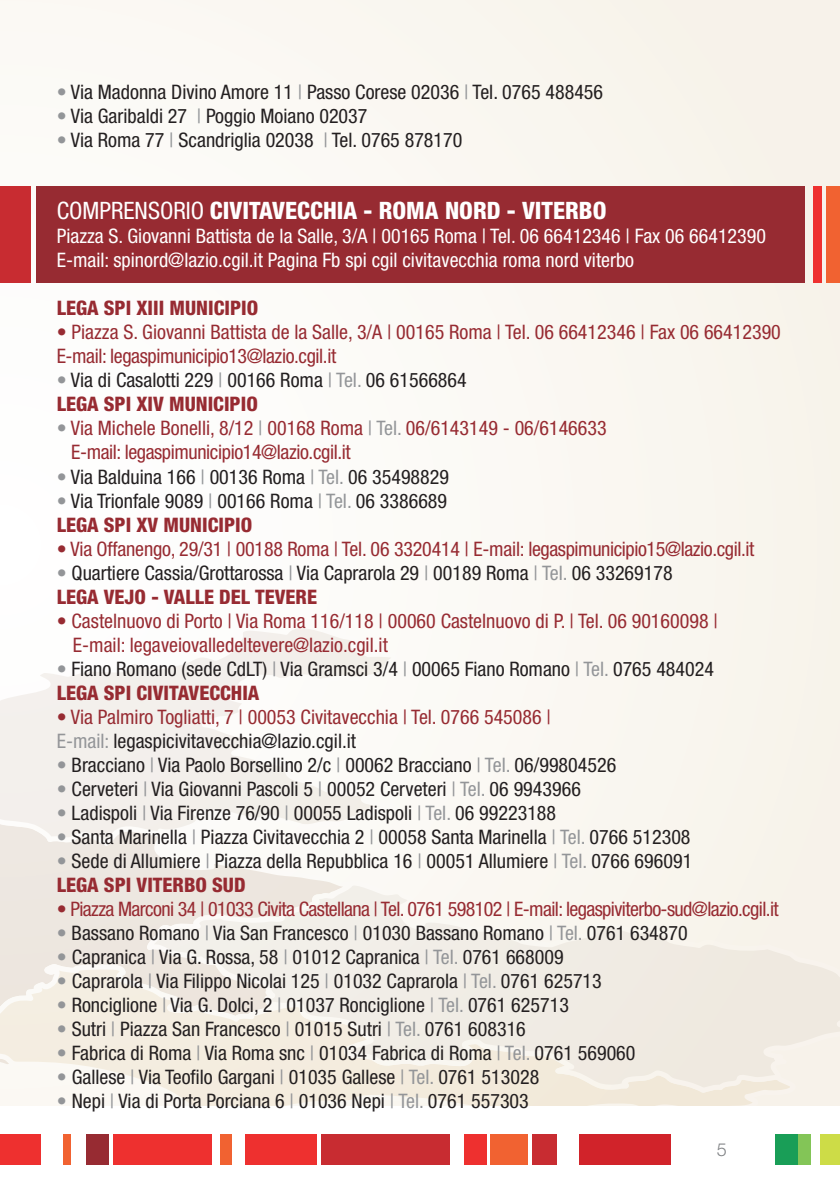
<style>
.page{position:relative;width:840px;height:1191px;background:#fff}
.page>*{position:absolute;margin:0;border:0;box-sizing:border-box;transform-origin:0 0}
.t1{font:800 condensed 24px "Helvetica Neue LT Std";color:#fff}
.t2{font:condensed 20px/24px "Helvetica Neue LT Std";color:#231f20}
.t3{font:condensed 20px/24px "Helvetica Neue LT Std";color:#972b32}
.t4{font:condensed 20px/24px "Helvetica Neue LT Std";color:#fff}
.t5{font:condensed 20px "Helvetica Neue LT Std";letter-spacing:-.03em;color:#972b32}
.t6{font:800 condensed 20px "Helvetica Neue LT Std";color:#972b32}
.t7{font:300 18px "Helvetica Neue LT Std";color:#808285}
.s1{color:#939598}
.s2{font-weight:400}
.s3{font-weight:800;color:#972b32}
.s4{color:#231f20}
</style>
<div class="page">
<div style="left:0;top:0;width:839px;height:1106px;background:#faf8f3"></div>
<svg style="left:809px;top:1134px;width:2px;height:30px"></svg>
<div style="left:532px;top:1134px;width:24px;height:30px;background:#c82c31"></div>
<div style="left:774px;top:1134px;width:23px;height:30px;background:#199e57"></div>
<div style="left:797px;top:1134px;width:12px;height:30px;background:#83c557"></div>
<div style="left:819px;top:1134px;width:20px;height:30px;background:#cddc47"></div>
<div style="left:220px;top:1134px;width:12px;height:30px;background:#f16231"></div>
<div style="left:321px;top:1134px;width:128px;height:30px;background:#c82c31"></div>
<div style="left:579px;top:1134px;width:91px;height:30px;background:#d1232a"></div>
<div style="left:245px;top:1134px;width:71px;height:30px;background:#ee302f"></div>
<div style="left:464px;top:1134px;width:22px;height:30px;background:#ee302f"></div>
<div style="left:490px;top:1134px;width:37px;height:30px;background:#f16231"></div>
<div style="left:86px;top:1134px;width:22px;height:30px;background:#972b32"></div>
<div style="left:113px;top:1134px;width:99px;height:30px;background:#ee302f"></div>
<div style="left:63px;top:1134px;width:8px;height:30px;background:#f16231"></div>
<div style="left:0;top:1134px;width:41px;height:30px;background:#ee302f"></div>
<svg style="left:0;top:527px;width:172px;height:173px"></svg>
<svg style="left:0;top:825px;width:753px;height:281px"></svg>
<svg style="left:144px;top:800px;width:695px;height:295px"></svg>
<div style="left:36px;top:187px;width:768px;height:96px;background:#972b32"></div>
<div style="left:0;top:187px;width:31px;height:96px;background:#c82c31"></div>
<div style="left:825px;top:187px;width:14px;height:96px;background:#f16231"></div>
<div style="left:812px;top:187px;width:9px;height:96px;background:#ee302f"></div>
<p class="t2" style="left:57px;top:80px;width:547px"><span class="s1">•</span> Via Madonna Divino Amore 11 <span class="s1">|</span> Passo Corese 02036 <span class="s1">|</span> Tel. 0765 488456</p>
<p class="t2" style="left:57px;top:104px;width:312px"><span class="s1">•</span> Via Garibaldi 27 <span class="s1">|</span> Poggio Moiano 02037</p>
<p class="t2" style="left:57px;top:128px;width:407px"><span class="s1">•</span> Via Roma 77 <span class="s1">|</span> Scandriglia 02038 <span class="s1">|</span> Tel. 0765 878170</p>
<p class="t1" style="left:57px;top:196px;width:551px"><span class="s2">COMPRENSORIO</span> CIVITAVECCHIA - ROMA NORD - VITERBO</p>
<p class="t4" style="left:57px;top:224px;width:710px">Piazza S. Giovanni Battista de la Salle, 3/A | 00165 Roma | Tel. 06 66412346 | Fax 06 66412390<br>E-mail: spinord@lazio.cgil.it Pagina Fb spi cgil civitavecchia roma nord viterbo</p>
<p class="t6" style="left:57px;top:296px;width:203px">LEGA SPI XIII MUNICIPIO</p>
<p class="t3" style="left:57px;top:320px;width:725px">• Piazza S. Giovanni Battista de la Salle, 3/A | 00165 Roma | Tel. 06 66412346 | Fax 06 66412390<br>E-mail: legaspimunicipio13@lazio.cgil.it</p>
<p class="t2" style="left:57px;top:368px;width:411px"><span class="s1">•</span> Via di Casalotti 229 <span class="s1">|</span> 00166 Roma <span class="s1">| Tel.</span> 06 61566864<br><span class="s3">LEGA SPI XIV MUNICIPIO</span></p>
<p class="t3" style="left:71px;top:416px;width:536px;text-indent:-14px"><span class="s1">•</span> Via Michele Bonelli, 8/12 <span class="s1">|</span> 00168 Roma <span class="s1">| Tel.</span> 06/6143149 - 06/6146633<br>E-mail: legaspimunicipio14@lazio.cgil.it</p>
<p class="t2" style="left:57px;top:464px;width:393px"><span class="s1">•</span> Via Balduina 166 <span class="s1">|</span> 00136 Roma <span class="s1">| Tel.</span> 06 35498829</p>
<p class="t2" style="left:57px;top:488px;width:391px"><span class="s1">•</span> Via Trionfale 9089 <span class="s1">|</span> 00166 Roma <span class="s1">| Tel.</span> 06 3386689<br><span class="s3">LEGA SPI XV MUNICIPIO</span></p>
<p class="t3" style="left:57px;top:536px;width:698px">• Via Offanengo, 29/31 | 00188 Roma | Tel. 06 3320414 | E-mail: legaspimunicipio15@lazio.cgil.it</p>
<p class="t2" style="left:57px;top:560px;width:617px"><span class="s1">•</span> Quartiere Cassia/Grottarossa <span class="s1">|</span> Via Caprarola 29 <span class="s1">|</span> 00189 Roma <span class="s1">| Tel.</span> 06 33269178<br><span class="s3">LEGA VEJO - VALLE DEL TEVERE</span></p>
<p class="t3" style="left:73px;top:608px;width:646px;text-indent:-16px">• Castelnuovo di Porto | Via Roma 116/118 | 00060 Castelnuovo di P. | Tel. 06 90160098 |<br>E-mail: legaveiovalledeltevere@lazio.cgil.it</p>
<p class="t2" style="left:57px;top:656px;width:658px"><span class="s1">•</span> Fiano Romano (sede CdLT) <span class="s1">|</span> Via Gramsci 3/4 <span class="s1">|</span> 00065 Fiano Romano <span class="s1">| Tel.</span> 0765 484024<br><span class="s3">LEGA SPI CIVITAVECCHIA</span></p>
<p class="t3" style="left:57px;top:704px;width:495px">• Via Palmiro Togliatti, 7 | 00053 Civitavecchia | Tel. 0766 545086 |<br><span class="s1">E-mail:</span> <span class="s4">legaspicivitavecchia@lazio.cgil.it</span></p>
<p class="t2" style="left:57px;top:752px;width:560px"><span class="s1">•</span> Bracciano <span class="s1">|</span> Via Paolo Borsellino 2/c <span class="s1">|</span> 00062 Bracciano <span class="s1">| Tel.</span> 06/99804526</p>
<p class="t2" style="left:57px;top:776px;width:525px"><span class="s1">•</span> Cerveteri <span class="s1">|</span> Via Giovanni Pascoli 5 <span class="s1">|</span> 00052 Cerveteri <span class="s1">| Tel.</span> 06 9943966</p>
<p class="t2" style="left:57px;top:800px;width:500px"><span class="s1">•</span> Ladispoli <span class="s1">|</span> Via Firenze 76/90 <span class="s1">|</span> 00055 Ladispoli <span class="s1">| Tel.</span> 06 99223188</p>
<p class="t2" style="left:57px;top:824px;width:635px"><span class="s1">•</span> Santa Marinella <span class="s1">|</span> Piazza Civitavecchia 2 <span class="s1">|</span> 00058 Santa Marinella <span class="s1">| Tel.</span> 0766 512308</p>
<p class="t2" style="left:57px;top:848px;width:636px"><span class="s1">•</span> Sede di Allumiere <span class="s1">|</span> Piazza della Repubblica 16 <span class="s1">|</span> 00051 Allumiere <span class="s1">| Tel.</span> 0766 696091<br><span class="s3">LEGA SPI VITERBO SUD</span></p>
<p class="t5" style="left:57px;top:897px;width:723px">• Piazza Marconi 34 | 01033 Civita Castellana | Tel. 0761 598102 | E-mail: legaspiviterbo-sud@lazio.cgil.it</p>
<p class="t2" style="left:57px;top:920px;width:632px"><span class="s1">•</span> Bassano Romano <span class="s1">|</span> Via San Francesco <span class="s1">|</span> 01030 Bassano Romano <span class="s1">| Tel.</span> 0761 634870</p>
<p class="t2" style="left:57px;top:944px;width:508px"><span class="s1">•</span> Capranica <span class="s1">|</span> Via G. Rossa, 58 <span class="s1">|</span> 01012 Capranica <span class="s1">| Tel.</span> 0761 668009</p>
<p class="t2" style="left:57px;top:968px;width:546px"><span class="s1">•</span> Caprarola <span class="s1">|</span> Via Filippo Nicolai 125 <span class="s1">|</span> 01032 Caprarola <span class="s1">| Tel.</span> 0761 625713</p>
<p class="t2" style="left:57px;top:992px;width:513px"><span class="s1">•</span> Ronciglione <span class="s1">|</span> Via G. Dolci, 2 <span class="s1">|</span> 01037 Ronciglione <span class="s1">| Tel.</span> 0761 625713</p>
<p class="t2" style="left:57px;top:1016px;width:470px"><span class="s1">•</span> Sutri <span class="s1">|</span> Piazza San Francesco <span class="s1">|</span> 01015 Sutri <span class="s1">| Tel.</span> 0761 608316</p>
<p class="t2" style="left:57px;top:1040px;width:580px"><span class="s1">•</span> Fabrica di Roma <span class="s1">|</span> Via Roma snc <span class="s1">|</span> 01034 Fabrica di Roma <span class="s1">| Tel.</span> 0761 569060</p>
<p class="t2" style="left:57px;top:1064px;width:483px"><span class="s1">•</span> Gallese <span class="s1">|</span> Via Teofilo Gargani <span class="s1">|</span> 01035 Gallese <span class="s1">| Tel.</span> 0761 513028</p>
<p class="t2" style="left:57px;top:1088px;width:473px"><span class="s1">•</span> Nepi <span class="s1">|</span> Via di Porta Porciana 6 <span class="s1">|</span> 01036 Nepi <span class="s1">| Tel.</span> 0761 557303</p>
<p class="t7" style="left:716px;top:1138px;width:12px">5</p>
</div>
